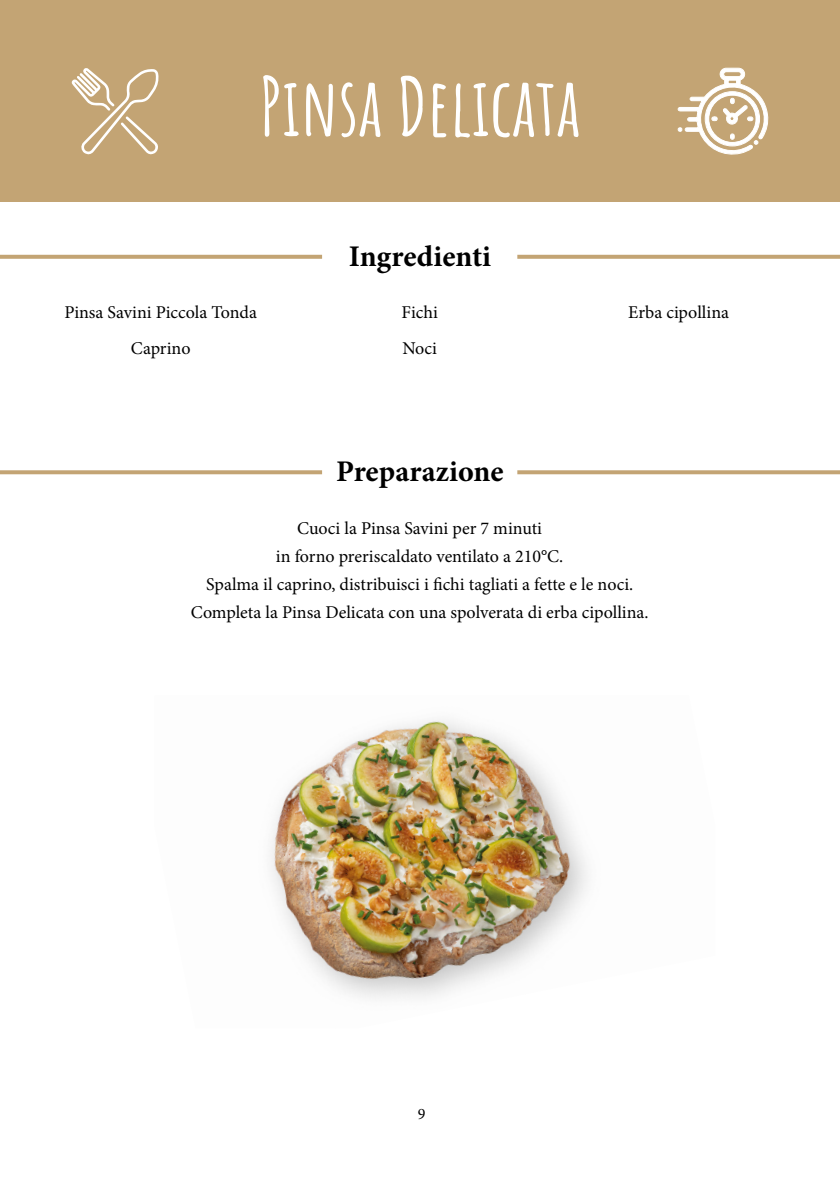
<style>
.page{position:relative;width:840px;height:1191px;background:#fff}
.page>*{position:absolute;margin:0;border:0;box-sizing:border-box;transform-origin:0 0}
.t1{font:700 80px "Amatic SC";color:#fff}
.t2{font:700 30px "Minion Pro";color:#000}
.t3{font:18px/28px "Minion Pro";color:#000;text-align:center}
.t4{font:16px "Minion Pro";color:#000}
</style>
<div class="page">
<img style="left:270px;top:719px;width:196px;height:143px">
<img style="left:466px;top:726px;width:122px;height:233px">
<img style="left:271px;top:862px;width:254px;height:137px">
<div style="left:0;top:0;width:839px;height:201px;background:#c3a474"></div>
<svg style="left:0;top:470px;width:322px;height:4px"></svg>
<svg style="left:0;top:255px;width:322px;height:4px"></svg>
<svg style="left:517px;top:470px;width:322px;height:4px"></svg>
<svg style="left:517px;top:255px;width:322px;height:4px"></svg>
<svg style="left:677px;top:68px;width:91px;height:87px"></svg>
<svg style="left:72px;top:68px;width:87px;height:86px"></svg>
<h1 class="t1" style="left:259px;top:45px;width:322px">Pinsa Delicata</h1>
<h2 class="t2" style="left:348px;top:235px;width:143px">Ingredienti</h2>
<p class="t3" style="left:64px;top:295px;width:194px;line-height:36px">Pinsa Savini Piccola Tonda<br>Caprino</p>
<p class="t3" style="left:401px;top:295px;width:38px;line-height:36px;text-align:left">Fichi<br>Noci</p>
<p class="t3" style="left:628px;top:299px;width:102px">Erba cipollina</p>
<h2 class="t2" style="left:336px;top:450px;width:169px">Preparazione</h2>
<p class="t3" style="left:191px;top:514px;width:459px">Cuoci la Pinsa Savini per 7 minuti<br>in forno preriscaldato ventilato a 210°C.<br>Spalma il caprino, distribuisci i chi tagliati a fette e le noci.<br>Completa la Pinsa Delicata con una spolverata di erba cipollina.</p>
<p class="t4" style="left:417px;top:1103px;width:9px">9</p>
</div>
